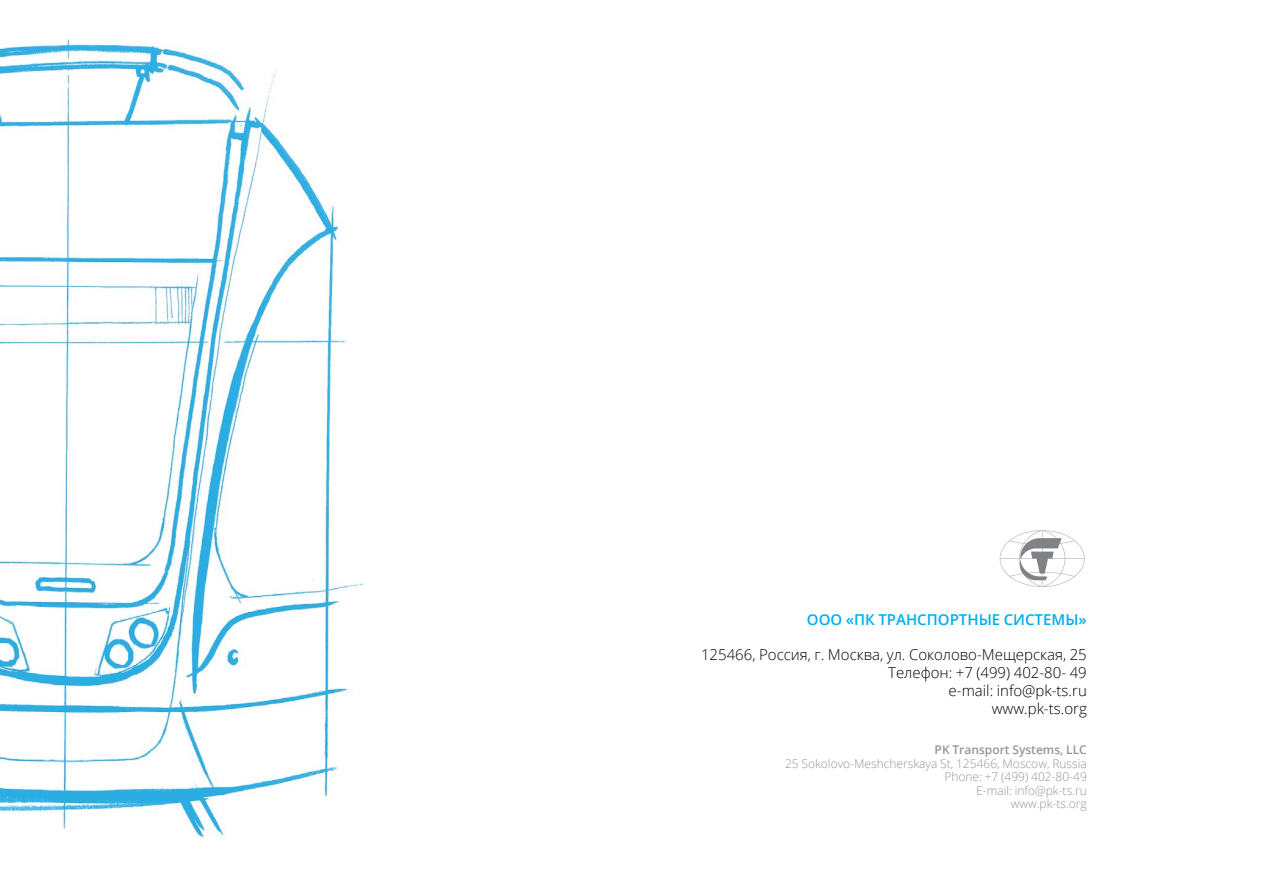
<style>
.page{position:relative;width:1263px;height:893px;background:#fff}
.page>*{position:absolute;margin:0;border:0;box-sizing:border-box;transform-origin:0 0}
.t1{font:300 15px/18px "Open Sans";color:#000;text-align:right}
.t2{font:600 15px "Open Sans";color:#00aeef}
.t3{font:300 12px/13.5px "Open Sans";color:#939598;text-align:right}
.t4{font:600 12px "Open Sans";color:#939598}
</style>
<div class="page">
<img style="left:0;top:39px;width:364px;height:799px">
<svg style="left:1000px;top:530px;width:85px;height:57px"></svg>
<p class="t2" style="left:807px;top:609px;width:142px">ООО «ПК Транспорт</p>
<p class="t2" style="left:967px;top:609px;width:121px">ные Системы»</p>
<p class="t1" style="left:701px;top:645px;width:387px">125466, Россия, г. Москва, ул. Соколово-Мещерская, 25<br>Телефон: +7 (499) 402-80- 49<br>e-mail: info@pk-ts.ru<br>www.pk-ts.org</p>
<p class="t4" style="left:935px;top:741px;width:154px">PK Transport Systems, LLC</p>
<p class="t3" style="left:785px;top:756px;width:303px">25 Sokolovo-Meshcherskaya St, 125466, Moscow, Russia<br>Phone: +7 (499) 402-80-49<br>E-mail: info@pk-ts.ru<br>www.pk-ts.org</p>
</div>
